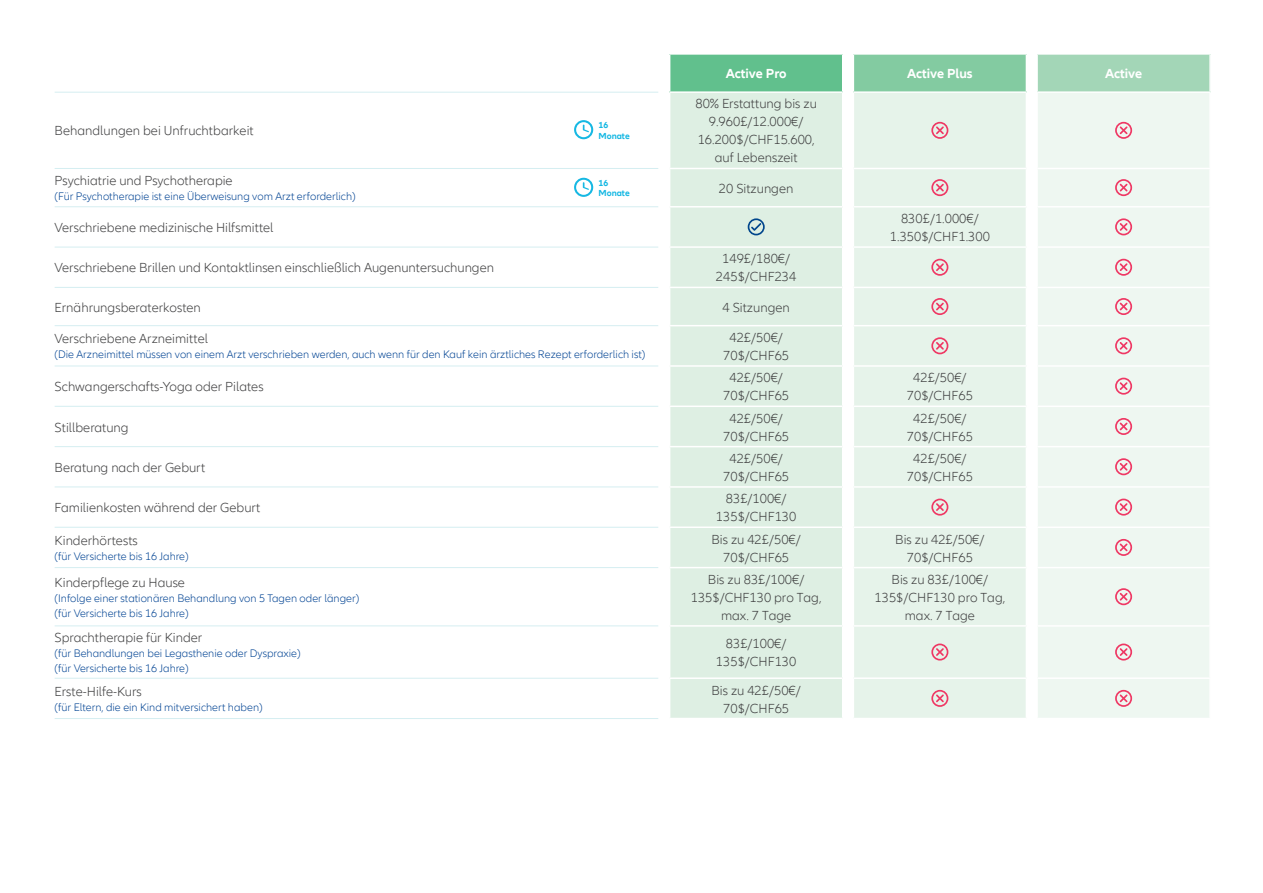
<style>
.page{position:relative;width:1263px;height:893px;background:#fff}
.page>*{position:absolute;margin:0;border:0;box-sizing:border-box;transform-origin:0 0}
.Normal_1{font:300 13.5px/18px "Allianz Neo";color:#3e3e3f;text-align:center}
.t1{font:700 13.5px "Allianz Neo";color:#fff}
.t2{font:300 11.25px "Allianz Neo";color:#004393}
.t3{font:700 9px/10.5px "Allianz Neo";color:#16b8e3}
</style>
<div class="page">
<svg style="left:55px;top:91px;width:603px;height:587px"></svg>
<div style="left:670px;top:54px;width:173px;height:38px;background:#61c08d"></div>
<div style="left:853px;top:54px;width:173px;height:38px;background:#83cba1"></div>
<div style="left:1037px;top:54px;width:173px;height:38px;background:#a3d6b7"></div>
<div style="left:670px;top:93px;width:172px;height:625px;background:#deefe3"></div>
<div style="left:854px;top:93px;width:172px;height:625px;background:#e6f3ea"></div>
<div style="left:1038px;top:93px;width:171px;height:625px;background:#eef7f1"></div>
<hr style="left:670px;top:53px;width:173px;height:2px;background:#fff">
<hr style="left:842px;top:55px;width:1px;height:36px;background:#fff">
<hr style="left:853px;top:53px;width:173px;height:2px;background:#fff">
<hr style="left:853px;top:55px;width:1px;height:36px;background:#fff">
<hr style="left:1037px;top:53px;width:174px;height:2px;background:#fff">
<hr style="left:1036px;top:55px;width:2px;height:36px;background:#fff">
<hr style="left:1209px;top:55px;width:2px;height:36px;background:#fff">
<hr style="left:670px;top:91px;width:173px;height:2px;background:#fff">
<hr style="left:853px;top:91px;width:173px;height:2px;background:#fff">
<hr style="left:1037px;top:91px;width:174px;height:2px;background:#fff">
<hr style="left:670px;top:168px;width:173px;height:1px;background:#fff">
<hr style="left:853px;top:168px;width:173px;height:1px;background:#fff">
<hr style="left:1037px;top:168px;width:174px;height:1px;background:#fff">
<hr style="left:670px;top:206px;width:173px;height:1px;background:#fff">
<hr style="left:853px;top:206px;width:173px;height:1px;background:#fff">
<hr style="left:1037px;top:206px;width:174px;height:1px;background:#fff">
<hr style="left:670px;top:246px;width:173px;height:2px;background:#fff">
<hr style="left:853px;top:246px;width:173px;height:2px;background:#fff">
<hr style="left:1037px;top:246px;width:174px;height:2px;background:#fff">
<hr style="left:670px;top:287px;width:173px;height:1px;background:#fff">
<hr style="left:853px;top:287px;width:173px;height:1px;background:#fff">
<hr style="left:1037px;top:287px;width:174px;height:1px;background:#fff">
<hr style="left:670px;top:325px;width:173px;height:1px;background:#fff">
<hr style="left:853px;top:325px;width:173px;height:1px;background:#fff">
<hr style="left:1037px;top:325px;width:174px;height:1px;background:#fff">
<hr style="left:670px;top:365px;width:173px;height:2px;background:#fff">
<hr style="left:853px;top:365px;width:173px;height:2px;background:#fff">
<hr style="left:1037px;top:365px;width:174px;height:2px;background:#fff">
<hr style="left:670px;top:406px;width:173px;height:1px;background:#fff">
<hr style="left:853px;top:406px;width:173px;height:1px;background:#fff">
<hr style="left:1037px;top:406px;width:174px;height:1px;background:#fff">
<hr style="left:670px;top:446px;width:173px;height:1px;background:#fff">
<hr style="left:853px;top:446px;width:173px;height:1px;background:#fff">
<hr style="left:1037px;top:446px;width:174px;height:1px;background:#fff">
<hr style="left:670px;top:486px;width:173px;height:2px;background:#fff">
<hr style="left:853px;top:486px;width:173px;height:2px;background:#fff">
<hr style="left:1037px;top:486px;width:174px;height:2px;background:#fff">
<hr style="left:670px;top:526px;width:173px;height:2px;background:#fff">
<hr style="left:853px;top:526px;width:173px;height:2px;background:#fff">
<hr style="left:1037px;top:526px;width:174px;height:2px;background:#fff">
<hr style="left:670px;top:567px;width:173px;height:1px;background:#fff">
<hr style="left:853px;top:567px;width:173px;height:1px;background:#fff">
<hr style="left:1037px;top:567px;width:174px;height:1px;background:#fff">
<hr style="left:670px;top:625px;width:173px;height:2px;background:#fff">
<hr style="left:853px;top:625px;width:173px;height:2px;background:#fff">
<hr style="left:1037px;top:625px;width:174px;height:2px;background:#fff">
<hr style="left:670px;top:677px;width:173px;height:2px;background:#fff">
<hr style="left:853px;top:677px;width:173px;height:2px;background:#fff">
<hr style="left:1037px;top:677px;width:174px;height:2px;background:#fff">
<hr style="left:55px;top:168px;width:603px;height:1px;background:#d5eef1">
<hr style="left:55px;top:206px;width:603px;height:1px;background:#d5eef1">
<hr style="left:55px;top:287px;width:603px;height:1px;background:#d5eef1">
<hr style="left:55px;top:325px;width:603px;height:1px;background:#d5eef1">
<hr style="left:55px;top:366px;width:603px;height:1px;background:#d5eef1">
<hr style="left:55px;top:406px;width:603px;height:1px;background:#d5eef1">
<hr style="left:55px;top:446px;width:603px;height:1px;background:#d5eef1">
<hr style="left:55px;top:487px;width:603px;height:1px;background:#d5eef1">
<hr style="left:55px;top:527px;width:603px;height:1px;background:#d5eef1">
<hr style="left:55px;top:567px;width:603px;height:1px;background:#d5eef1">
<hr style="left:55px;top:625px;width:603px;height:1px;background:#d5eef1">
<hr style="left:55px;top:678px;width:603px;height:1px;background:#d5eef1">
<hr style="left:55px;top:718px;width:603px;height:1px;background:#d5eef1">
<hr style="left:55px;top:92px;width:603px;height:1px;background:#d5eef1">
<hr style="left:55px;top:247px;width:603px;height:1px;background:#d5eef1">
<svg style="left:931px;top:122px;width:17px;height:17px"></svg>
<svg style="left:1115px;top:122px;width:17px;height:17px"></svg>
<svg style="left:931px;top:179px;width:17px;height:17px"></svg>
<svg style="left:1115px;top:179px;width:17px;height:17px"></svg>
<svg style="left:748px;top:218px;width:17px;height:17px"></svg>
<svg style="left:1115px;top:218px;width:17px;height:17px"></svg>
<svg style="left:931px;top:259px;width:17px;height:17px"></svg>
<svg style="left:1115px;top:259px;width:17px;height:17px"></svg>
<svg style="left:931px;top:298px;width:17px;height:17px"></svg>
<svg style="left:1115px;top:298px;width:17px;height:17px"></svg>
<svg style="left:931px;top:337px;width:17px;height:17px"></svg>
<svg style="left:1115px;top:337px;width:17px;height:17px"></svg>
<svg style="left:1115px;top:378px;width:17px;height:17px"></svg>
<svg style="left:1115px;top:418px;width:17px;height:17px"></svg>
<svg style="left:1115px;top:458px;width:17px;height:17px"></svg>
<svg style="left:931px;top:499px;width:17px;height:17px"></svg>
<svg style="left:1115px;top:499px;width:17px;height:17px"></svg>
<svg style="left:1115px;top:539px;width:17px;height:17px"></svg>
<svg style="left:1115px;top:588px;width:17px;height:17px"></svg>
<svg style="left:931px;top:643px;width:17px;height:18px"></svg>
<svg style="left:1115px;top:643px;width:17px;height:18px"></svg>
<svg style="left:931px;top:690px;width:17px;height:17px"></svg>
<svg style="left:1115px;top:690px;width:17px;height:17px"></svg>
<svg style="left:574px;top:120px;width:19px;height:19px"></svg>
<svg style="left:574px;top:178px;width:19px;height:19px"></svg>
<p class="Normal_1" style="left:55px;top:122px;width:201px">Behandlungen bei Unfruchtbarkeit</p>
<p class="Normal_1" style="left:55px;top:172px;width:180px">Psychiatrie und Psychotherapie</p>
<p class="t2" style="left:55px;top:190px;width:302px">(Für Psychotherapie ist eine Überweisung vom Arzt erforderlich)</p>
<p class="Normal_1" style="left:55px;top:219px;width:220px">Verschriebene medizinische Hilfsmittel</p>
<p class="t3" style="left:598px;top:120px;width:33px">16<br>Monate</p>
<p class="t3" style="left:598px;top:178px;width:33px">16<br>Monate</p>
<p class="t1" style="left:726px;top:66px;width:62px">Active Pro</p>
<p class="t1" style="left:907px;top:66px;width:67px">Active Plus</p>
<p class="t1" style="left:1105px;top:66px;width:39px">Active</p>
<p class="Normal_1" style="left:695px;top:95px;width:123px">80% Erstattung bis zu<br>9.960£/12.000€/</p>
<p class="Normal_1" style="left:698px;top:131px;width:118px">16.200$/CHF15.600,</p>
<p class="Normal_1" style="left:715px;top:149px;width:84px">auf Lebenszeit</p>
<p class="Normal_1" style="left:719px;top:180px;width:76px">20 Sitzungen</p>
<p class="Normal_1" style="left:901px;top:210px;width:79px">830£/1.000€/</p>
<p class="Normal_1" style="left:890px;top:228px;width:102px">1.350$/CHF1.300</p>
<p class="Normal_1" style="left:55px;top:259px;width:441px">Verschriebene Brillen und Kontaktlinsen einschließlich Augenuntersuchungen</p>
<p class="Normal_1" style="left:716px;top:250px;width:82px">149£/180€/<br>245$/CHF234</p>
<p class="Normal_1" style="left:55px;top:299px;width:148px">Ernährungsberaterkosten</p>
<p class="Normal_1" style="left:722px;top:299px;width:69px">4 Sitzungen</p>
<p class="Normal_1" style="left:55px;top:330px;width:155px">Verschriebene Arzneimittel</p>
<p class="t2" style="left:55px;top:348px;width:592px">(Die Arzneimittel müssen von einem Arzt verschrieben werden, auch wenn für den Kauf kein ärztliches Rezept erforderlich ist)</p>
<p class="Normal_1" style="left:729px;top:329px;width:55px">42£/50€/</p>
<p class="Normal_1" style="left:723px;top:347px;width:67px">70$/CHF65</p>
<p class="Normal_1" style="left:55px;top:378px;width:210px">Schwangerschafts-Yoga oder Pilates</p>
<p class="Normal_1" style="left:723px;top:369px;width:67px">42£/50€/<br>70$/CHF65</p>
<p class="Normal_1" style="left:907px;top:369px;width:67px">42£/50€/<br>70$/CHF65</p>
<p class="Normal_1" style="left:55px;top:418px;width:75px">Stillberatung</p>
<p class="Normal_1" style="left:723px;top:409px;width:67px">42£/50€/<br>70$/CHF65</p>
<p class="Normal_1" style="left:907px;top:409px;width:67px">42£/50€/<br>70$/CHF65</p>
<p class="Normal_1" style="left:55px;top:459px;width:152px">Beratung nach der Geburt</p>
<p class="Normal_1" style="left:723px;top:450px;width:67px">42£/50€/<br>70$/CHF65</p>
<p class="Normal_1" style="left:907px;top:450px;width:67px">42£/50€/<br>70$/CHF65</p>
<p class="Normal_1" style="left:55px;top:499px;width:207px">Familienkosten während der Geburt</p>
<p class="Normal_1" style="left:716px;top:490px;width:82px">83£/100€/<br>135$/CHF130</p>
<p class="Normal_1" style="left:55px;top:532px;width:85px">Kinderhörtests</p>
<p class="t2" style="left:55px;top:550px;width:135px">(für Versicherte bis 16 Jahre)</p>
<p class="Normal_1" style="left:711px;top:530px;width:91px">Bis zu 42£/50€/<br>70$/CHF65</p>
<p class="Normal_1" style="left:895px;top:530px;width:91px">Bis zu 42£/50€/<br>70$/CHF65</p>
<p class="Normal_1" style="left:55px;top:574px;width:132px">Kinderpflege zu Hause</p>
<p class="t2" style="left:55px;top:592px;width:306px">(Infolge einer stationären Behandlung von 5 Tagen oder länger)</p>
<p class="t2" style="left:55px;top:607px;width:135px">(für Versicherte bis 16 Jahre)</p>
<p class="Normal_1" style="left:55px;top:629px;width:149px">Sprachtherapie für Kinder</p>
<p class="t2" style="left:55px;top:647px;width:247px">(für Behandlungen bei Legasthenie oder Dyspraxie)</p>
<p class="t2" style="left:55px;top:662px;width:135px">(für Versicherte bis 16 Jahre)</p>
<p class="Normal_1" style="left:55px;top:683px;width:89px">Erste-Hilfe-Kurs</p>
<p class="t2" style="left:55px;top:701px;width:209px">(für Eltern, die ein Kind mitversichert haben)</p>
<p class="Normal_1" style="left:691px;top:571px;width:132px">Bis zu 83£/100€/<br>135$/CHF130 pro Tag, max. 7 Tage</p>
<p class="Normal_1" style="left:874px;top:571px;width:132px">Bis zu 83£/100€/<br>135$/CHF130 pro Tag, max. 7 Tage</p>
<p class="Normal_1" style="left:716px;top:635px;width:82px">83£/100€/<br>135$/CHF130</p>
<p class="Normal_1" style="left:711px;top:681px;width:91px">Bis zu 42£/50€/<br>70$/CHF65</p>
</div>
